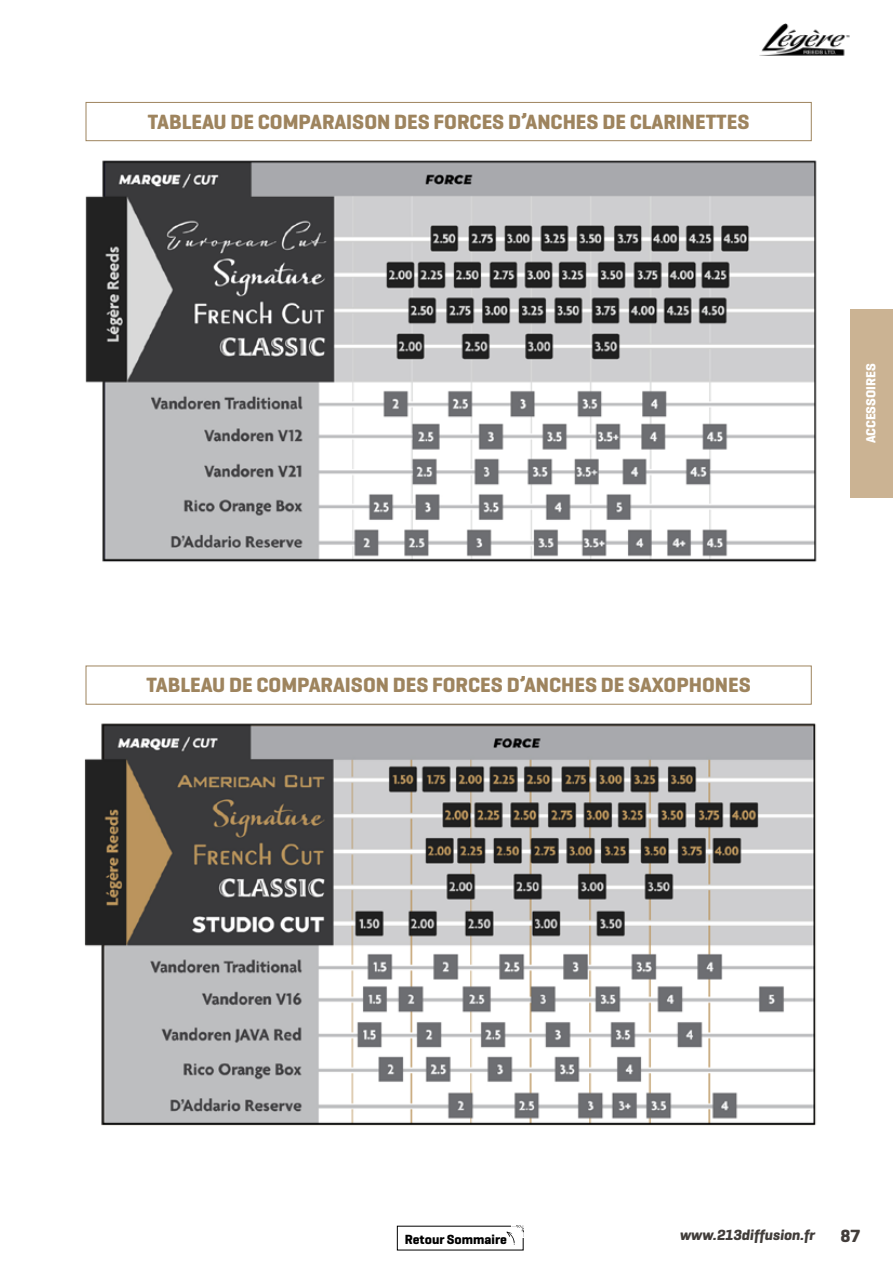
<style>
.page{position:relative;width:893px;height:1263px;background:#fff}
.page>*{position:absolute;margin:0;border:0;box-sizing:border-box;transform-origin:0 0}
.t1{font:700 21px "Geogrotesque Cyr";color:#9e845e}
.t2{font:700 18px "Geogrotesque Cyr";color:#423d3a}
.t3{font:italic 700 15px "Geogrotesque Cyr";color:#413d3a}
.t4{font:700 13.5px "Geogrotesque Cyr";color:#000}
.t5{font:700 13.5px "Geogrotesque Cyr";color:#fff}
</style>
<div class="page">
<div style="left:86px;top:102px;width:726px;height:39px;border:1px solid #9e845e"></div>
<img style="left:85px;top:160px;width:732px;height:402px">
<div style="left:86px;top:666px;width:726px;height:39px;border:1px solid #9e845e"></div>
<img style="left:84px;top:723px;width:732px;height:403px">
<svg style="left:397px;top:1225px;width:127px;height:25px"></svg>
<div style="left:850px;top:309px;width:43px;height:188px;background:#cbb393"></div>
<img style="left:761px;top:23px;width:89px;height:32px">
<p class="t1" style="left:148px;top:109px;width:603px">TABLEAU DE COMPARAISON DES FORCES D’ANCHES DE CLARINETTES</p>
<p class="t1" style="left:146px;top:672px;width:606px">TABLEAU DE COMPARAISON DES FORCES D’ANCHES DE SAXOPHONES</p>
<p class="t5" style="left:862px;top:443px;width:82px;rotate:-90deg">ACCESSOIRES</p>
<p class="t3" style="left:680px;top:1225px;width:137px">www.213diffusion.fr</p>
<p class="t4" style="left:405px;top:1230px;width:104px">Retour Sommaire</p>
<p class="t2" style="left:840px;top:1224px;width:21px">87</p>
</div>
